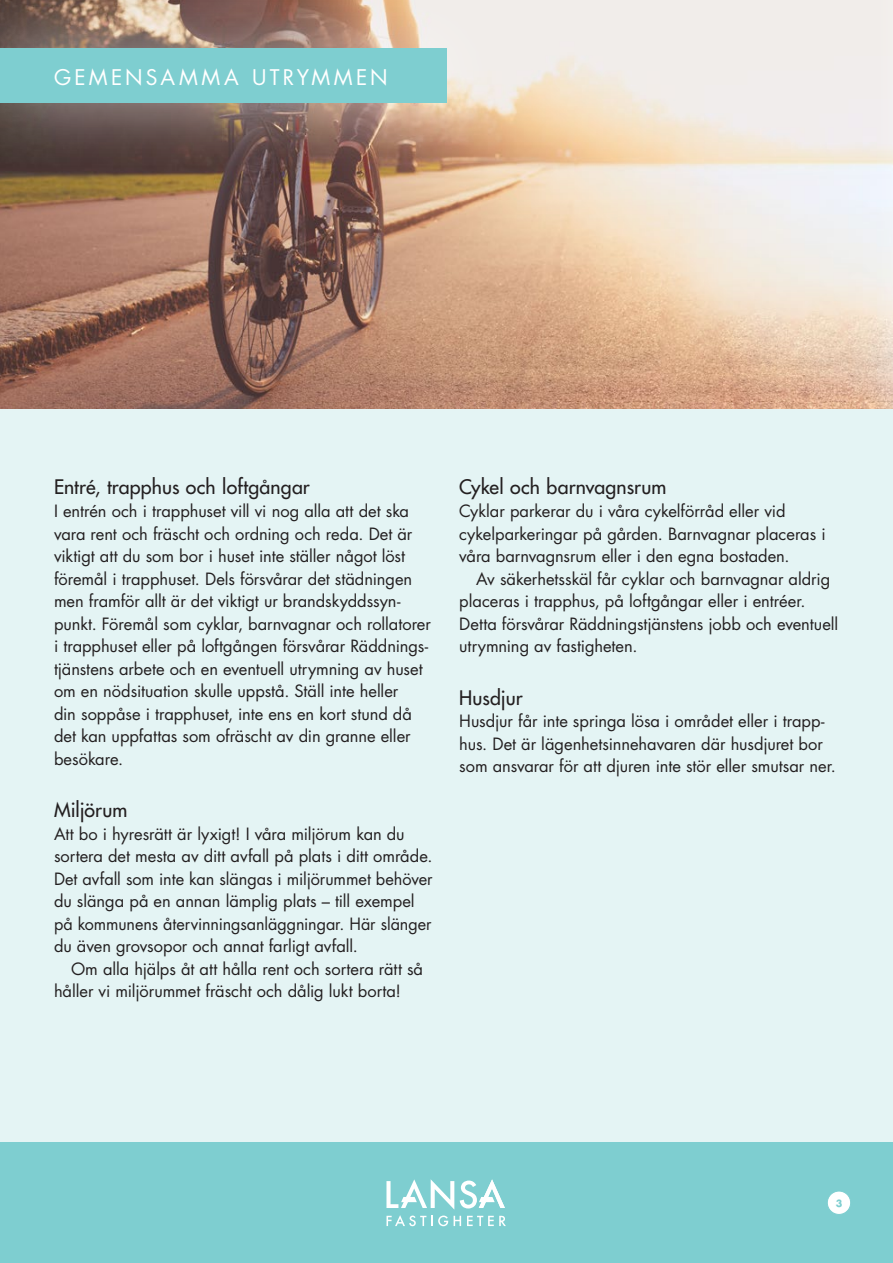
<style>
.page{position:relative;width:893px;height:1263px;background:#fff}
.page>*{position:absolute;margin:0;border:0;box-sizing:border-box;transform-origin:0 0}
.t1{font:21px "Futura Std";letter-spacing:.155em;color:#fff}
.Mellan{font:500 19.5px "Futura Std";letter-spacing:.01em;color:#231f20}
.Brödet{font:16.5px/22.5px "Futura Std";letter-spacing:-.005em;color:#231f20}
.t2{font:700 9.6px "Futura Std";color:#7eced0}
</style>
<div class="page">
<div style="left:0;top:0;width:893px;height:1143px;background:#e4f4f4"></div>
<div style="left:0;top:1143px;width:893px;height:120px;background:#7eced0"></div>
<svg style="left:386px;top:1179px;width:120px;height:47px"></svg>
<img style="left:0;top:0;width:893px;height:409px">
<div style="left:0;top:0;width:516px;height:174px;background:#fff;opacity:.6"></div>
<div style="left:0;top:48px;width:446px;height:54px;background:#7eced0"></div>
<div style="left:827px;top:1191px;width:24px;height:23px;background:#fff;border-radius:50%"></div>
<div style="left:827px;top:1191px;width:24px;height:23px;border:1px solid #7eced0;border-radius:50%"></div>
<p class="t1" style="left:54px;top:64px;width:335px">GEMENSAMMA UTRYMMEN</p>
<p class="Mellan" style="left:54px;top:475px;width:257px">Entré, trapphus och loftgångar</p>
<p class="Brödet" style="left:54px;top:500px;width:378px">I entrén och i trapphuset vill vi nog alla att det ska vara rent och fräscht och ordning och reda. Det är viktigt att du som bor i huset inte ställer något löst föremål i trapphuset. Dels försvårar det städningen men framför allt är det viktigt ur brandskyddssyn&shy;punkt. Föremål som cyklar, barnvagnar och rollatorer i trapphuset eller på loftgången försvårar Räddnings&shy;tjänstens arbete och en eventuell utrymning av huset om en nödsituation skulle uppstå. Ställ inte heller<br>din soppåse i trapphuset, inte ens en kort stund då det kan uppfattas som ofräscht av din granne eller besökare.</p>
<p class="Mellan" style="left:54px;top:798px;width:75px">Miljörum</p>
<p class="Brödet" style="left:54px;top:822px;width:380px">Att bo i hyresrätt är lyxigt! I våra miljörum kan du sortera det mesta av ditt avfall på plats i ditt område.<br>Det avfall som inte kan slängas i miljörummet behöver du slänga på en annan lämplig plats – till exempel på kommunens återvinningsanläggningar. Här slänger du även grovsopor och annat farligt avfall.</p>
<p class="Brödet" style="left:54px;top:957px;width:371px;text-indent:17px">Om alla hjälps åt att hålla rent och sortera rätt så håller vi miljörummet fräscht och dålig lukt borta!</p>
<p class="Mellan" style="left:459px;top:475px;width:209px">Cykel och barnvagnsrum</p>
<p class="Brödet" style="left:459px;top:500px;width:368px">Cyklar parkerar du i våra cykelförråd eller vid cykelparkeringar på gården. Barnvagnar placeras i våra barnvagnsrum eller i den egna bostaden.</p>
<p class="Brödet" style="left:459px;top:567px;width:381px;text-indent:17px">Av säkerhetsskäl får cyklar och barnvagnar aldrig placeras i trapphus, på loftgångar eller i entréer.<br>Detta försvårar Räddningstjänstens jobb och eventuell utrymning av fastigheten.</p>
<p class="Mellan" style="left:459px;top:685px;width:65px">Husdjur</p>
<p class="Brödet" style="left:459px;top:710px;width:378px">Husdjur får inte springa lösa i området eller i trapp&shy;hus. Det är lägenhetsinnehavaren där husdjuret bor som ansvarar för att djuren inte stör eller smutsar ner.</p>
<p class="t2" style="left:836px;top:1197px;width:8px">3</p>
</div>
